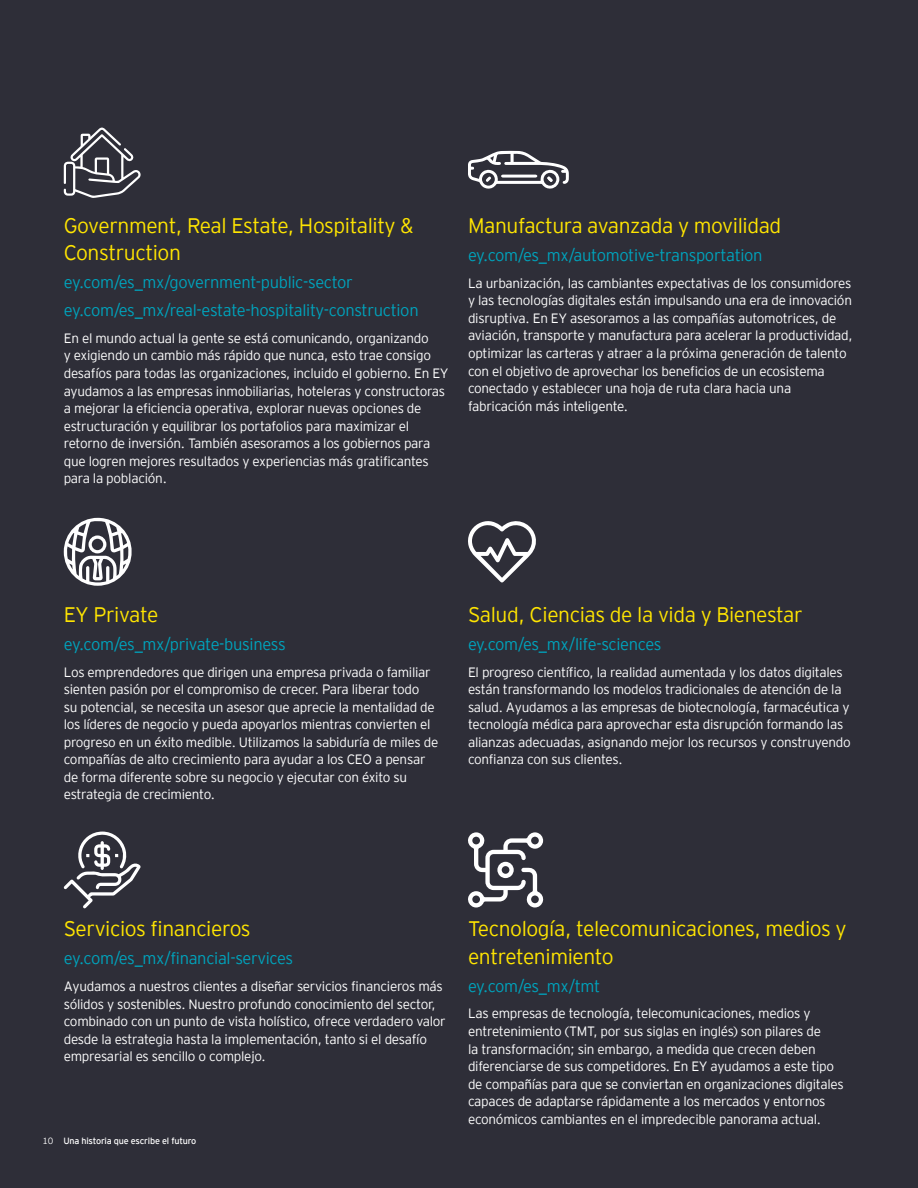
<style>
.page{position:relative;width:918px;height:1188px;background:#2e2e38}
.page>*{position:absolute;margin:0;border:0;box-sizing:border-box;transform-origin:0 0}
.Website__Cover{font:300 21px/27.3px "EY Interstate";letter-spacing:-.02em;color:#ffe501}
.Website__Cover-2{font:300 16.5px "EY Interstate";letter-spacing:-.02em;color:#00a3bc}
.Website__Cover-3{font:300 13.5px/17.5px "EY Interstate";letter-spacing:-.02em;color:#fff}
.t1{font:9px "EY Interstate";letter-spacing:-.02em;color:#fff}
.s1{font-weight:300}
</style>
<div class="page">
<svg style="left:64px;top:127px;width:77px;height:71px"></svg>
<svg style="left:468px;top:151px;width:101px;height:38px"></svg>
<svg style="left:468px;top:521px;width:68px;height:62px"></svg>
<svg style="left:64px;top:518px;width:68px;height:68px"></svg>
<svg style="left:64px;top:832px;width:77px;height:76px"></svg>
<svg style="left:468px;top:832px;width:76px;height:76px"></svg>
<p class="Website__Cover" style="left:64px;top:211px;width:351px">Government, Real Estate, Hospitality &amp;<br>Construction</p>
<p class="Website__Cover-2" style="left:64px;top:271px;width:291px">ey.com/es_mx/government-public-sector</p>
<p class="Website__Cover-2" style="left:64px;top:298px;width:356px">ey.com/es_mx/real-estate-hospitality-construction</p>
<p class="Website__Cover-3" style="left:64px;top:329px;width:386px">En el mundo actual la gente se está comunicando, organizando<br>y exigiendo un cambio más rápido que nunca, esto trae consigo desafíos para todas las organizaciones, incluido el gobierno. En EY ayudamos a las empresas inmobiliarias, hoteleras y constructoras a mejorar la eficiencia operativa, explorar nuevas opciones de estructuración y equilibrar los portafolios para maximizar el retorno de inversión. También asesoramos a los gobiernos para que logren mejores resultados y experiencias más gratificantes para la población.</p>
<p class="Website__Cover" style="left:468px;top:211px;width:315px">Manufactura avanzada y movilidad</p>
<p class="Website__Cover-2" style="left:468px;top:243px;width:296px">ey.com/es_mx/automotive-transportation</p>
<p class="Website__Cover-3" style="left:468px;top:273px;width:386px">La urbanización, las cambiantes expectativas de los consumidores y las tecnologías digitales están impulsando una era de innovación disruptiva. En EY asesoramos a las compañías automotrices, de aviación, transporte y manufactura para acelerar la productividad, optimizar las carteras y atraer a la próxima generación de talento con el objetivo de aprovechar los beneficios de un ecosistema conectado y establecer una hoja de ruta clara hacia una fabricación más inteligente.</p>
<p class="Website__Cover" style="left:64px;top:600px;width:96px">EY Private</p>
<p class="Website__Cover-2" style="left:64px;top:632px;width:224px">ey.com/es_mx/private-business</p>
<p class="Website__Cover-3" style="left:64px;top:662px;width:376px">Los emprendedores que dirigen una empresa privada o familiar sienten pasión por el compromiso de crecer. Para liberar todo<br>su potencial, se necesita un asesor que aprecie la mentalidad de los líderes de negocio y pueda apoyarlos mientras convierten el progreso en un éxito medible. Utilizamos la sabiduría de miles de compañías de alto crecimiento para ayudar a los CEO a pensar de forma diferente sobre su negocio y ejecutar con éxito su estrategia de crecimiento.</p>
<p class="Website__Cover" style="left:468px;top:600px;width:336px">Salud, Ciencias de la vida y Bienestar</p>
<p class="Website__Cover-2" style="left:468px;top:632px;width:195px">ey.com/es_mx/life-sciences</p>
<p class="Website__Cover-3" style="left:468px;top:662px;width:384px">El progreso científico, la realidad aumentada y los datos digitales están transformando los modelos tradicionales de atención de la salud. Ayudamos a las empresas de biotecnología, farmacéutica y tecnología médica para aprovechar esta disrupción formando las alianzas adecuadas, asignando mejor los recursos y construyendo confianza con sus clientes.</p>
<p class="Website__Cover" style="left:64px;top:914px;width:188px">Servicios financieros</p>
<p class="Website__Cover-2" style="left:64px;top:947px;width:231px">ey.com/es_mx/financial-services</p>
<p class="Website__Cover-3" style="left:64px;top:977px;width:383px">Ayudamos a nuestros clientes a diseñar servicios financieros más sólidos y sostenibles. Nuestro profundo conocimiento del sector, combinado con un punto de vista holístico, ofrece verdadero valor desde la estrategia hasta la implementación, tanto si el desafío empresarial es sencillo o complejo.</p>
<p class="t1" style="left:43px;top:1134px;width:155px"><span class="s1">10</span> Una historia que escribe el futuro</p>
<p class="Website__Cover" style="left:468px;top:914px;width:380px">Tecnología, telecomunicaciones, medios y entretenimiento</p>
<p class="Website__Cover-2" style="left:468px;top:974px;width:134px">ey.com/es_mx/tmt</p>
<p class="Website__Cover-3" style="left:468px;top:1004px;width:377px">Las empresas de tecnología, telecomunicaciones, medios y entretenimiento (TMT, por sus siglas en inglés) son pilares de<br>la transformación; sin embargo, a medida que crecen deben diferenciarse de sus competidores. En EY ayudamos a este tipo de compañías para que se conviertan en organizaciones digitales capaces de adaptarse rápidamente a los mercados y entornos económicos cambiantes en el impredecible panorama actual.</p>
</div>
